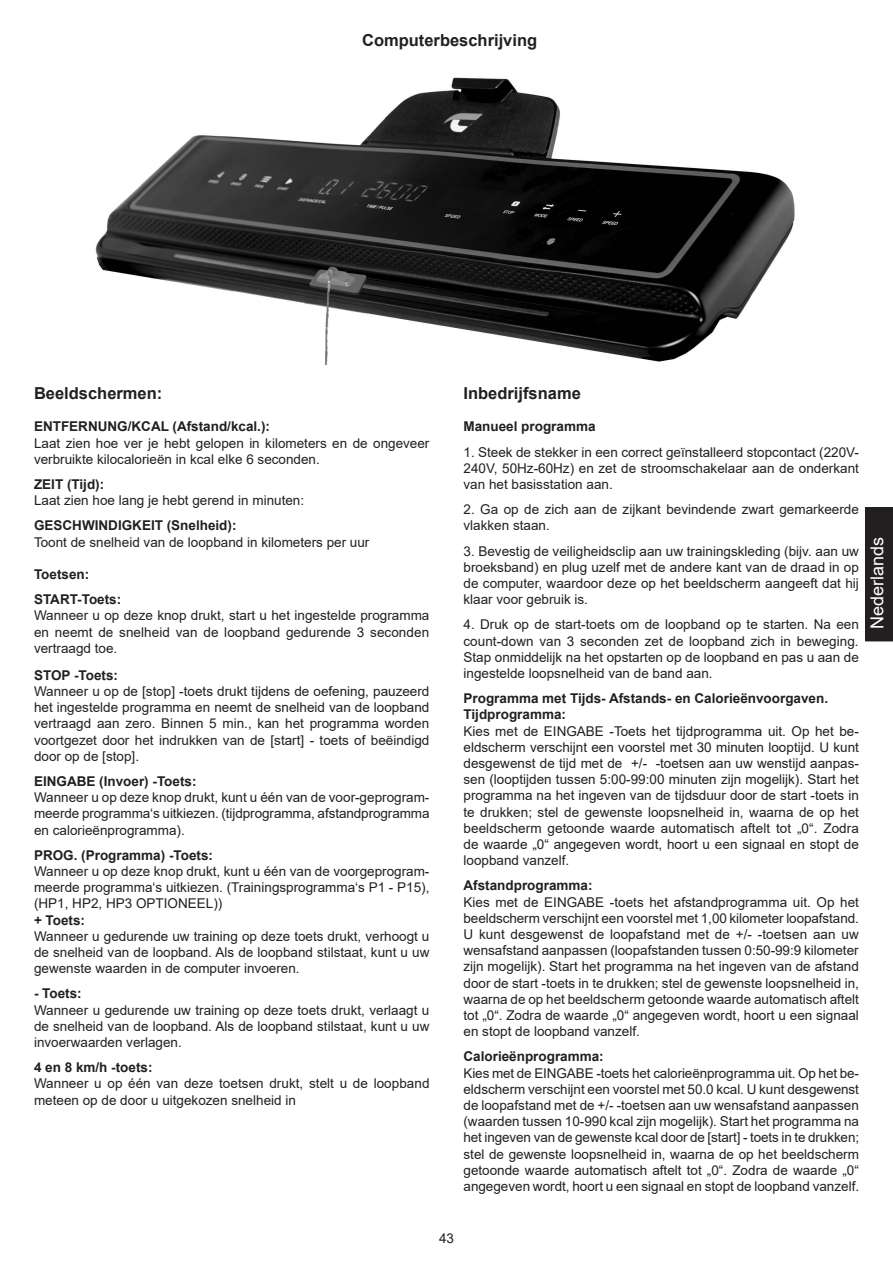
<style>
.page{position:relative;width:893px;height:1263px;background:#fff}
.page>*{position:absolute;margin:0;border:0;box-sizing:border-box;transform-origin:0 0}
.t1{font:18px "Arial";color:#fff}
.Fließtext{font:700 16.5px "Arial";color:#231f20}
.Tabelle{font:700 16.5px "Arial";color:#231f20}
.Fließtext-2{font:13.5px/16.2px "Arial";color:#231f20;text-align:justify}
.Fließtext-3{font:700 13.5px "Arial";color:#231f20}
</style>
<div class="page">
<div style="left:865px;top:507px;width:28px;height:134px;background:#231f20"></div>
<img style="left:95px;top:77px;width:700px;height:288px">
<p class="Tabelle" style="left:362px;top:29px;width:177px">Computerbeschrijving</p>
<p class="Fließtext" style="left:34px;top:382px;width:130px">Beeldschermen:</p>
<p class="Fließtext-3" style="left:34px;top:417px;width:238px">ENTFERNUNG/KCAL (Afstand/kcal.):</p>
<p class="Fließtext-2" style="left:34px;top:435px;width:397px">Laat zien hoe ver je hebt gelopen in kilometers en de ongeveer verbruikte kilocalorieën in kcal elke 6 seconden.</p>
<p class="Fließtext-3" style="left:34px;top:475px;width:72px">ZEIT (Tijd):</p>
<p class="Fließtext-2" style="left:34px;top:492px;width:272px">Laat zien hoe lang je hebt gerend in minuten:</p>
<p class="Fließtext-3" style="left:34px;top:516px;width:204px">GESCHWINDIGKEIT (Snelheid):</p>
<p class="Fließtext-2" style="left:34px;top:534px;width:337px">Toont de snelheid van de loopband in kilometers per uur</p>
<p class="Fließtext-3" style="left:34px;top:565px;width:57px">Toetsen:</p>
<p class="Fließtext-3" style="left:34px;top:590px;width:89px">START-Toets:</p>
<p class="Fließtext-2" style="left:34px;top:607px;width:397px">Wanneer u op deze knop drukt, start u het ingestelde programma en neemt de snelheid van de loopband gedurende 3 seconden vertraagd toe.</p>
<p class="Fließtext-3" style="left:34px;top:665px;width:86px">STOP -Toets:</p>
<p class="Fließtext-2" style="left:34px;top:683px;width:397px">Wanneer u op de [stop] -toets drukt tijdens de oefening, pauzeerd het ingestelde programma en neemt de snelheid van de loopband vertraagd aan zero. Binnen 5 min., kan het programma worden voortgezet door het indrukken van de [start] - toets of beëindigd door op de [stop].</p>
<p class="Fließtext-3" style="left:34px;top:772px;width:164px">EINGABE (Invoer) -Toets:</p>
<p class="Fließtext-2" style="left:34px;top:789px;width:397px">Wanneer u op deze knop drukt, kunt u één van de voor-geprogram&shy;meerde programma‘s uitkiezen. (tijdprogramma, afstandprogramma en calorieënprogramma).</p>
<p class="Fließtext-3" style="left:34px;top:845px;width:181px">PROG. (Programma) -Toets:</p>
<p class="Fließtext-2" style="left:34px;top:863px;width:397px">Wanneer u op deze knop drukt, kunt u één van de voorgeprogram&shy;meerde programma‘s uitkiezen. (Trainingsprogramma‘s P1 - P15), (HP1, HP2, HP3 OPTIONEEL))</p>
<p class="Fließtext-3" style="left:34px;top:910px;width:53px">+ Toets:</p>
<p class="Fließtext-2" style="left:34px;top:928px;width:397px">Wanneer u gedurende uw training op deze toets drukt, verhoogt u de snelheid van de loopband. Als de loopband stilstaat, kunt u uw gewenste waarden in de computer invoeren.</p>
<p class="Fließtext-3" style="left:34px;top:984px;width:49px">- Toets:</p>
<p class="Fließtext-2" style="left:34px;top:1002px;width:397px">Wanneer u gedurende uw training op deze toets drukt, verlaagt u de snelheid van de loopband. Als de loopband stilstaat, kunt u uw invoerwaarden verlagen.</p>
<p class="Fließtext-3" style="left:34px;top:1058px;width:120px">4 en 8 km/h -toets:</p>
<p class="Fließtext-2" style="left:34px;top:1075px;width:397px">Wanneer u op één van deze toetsen drukt, stelt u de loopband meteen op de door u uitgekozen snelheid in</p>
<p class="Fließtext" style="left:463px;top:382px;width:119px">Inbedrijfsname</p>
<p class="Fließtext-3" style="left:463px;top:417px;width:134px">Manueel programma</p>
<p class="Fließtext-2" style="left:463px;top:444px;width:397px">1. Steek de stekker in een correct geïnstalleerd stopcontact (220V-240V, 50Hz-60Hz) en zet de stroomschakelaar aan de onderkant van het basisstation aan.</p>
<p class="Fließtext-2" style="left:463px;top:501px;width:397px">2. Ga op de zich aan de zijkant bevindende zwart gemarkeerde vlakken staan.</p>
<p class="Fließtext-2" style="left:463px;top:543px;width:397px">3. Bevestig de veiligheidsclip aan uw trainingskleding (bijv. aan uw broeksband) en plug uzelf met de andere kant van de draad in op de computer, waardoor deze op het beeldscherm aangeeft dat hij klaar voor gebruik is.</p>
<p class="Fließtext-2" style="left:463px;top:616px;width:397px">4. Druk op de start-toets om de loopband op te starten. Na een count-down van 3 seconden zet de loopband zich in beweging.<br>Stap onmiddelijk na het opstarten op de loopband en pas u aan de ingestelde loopsnelheid van de band aan.</p>
<p class="Fließtext-3" style="left:463px;top:689px;width:366px">Programma met Tijds- Afstands- en Calorieënvoorgaven.</p>
<p class="Fließtext-3" style="left:463px;top:705px;width:104px">Tijdprogramma:</p>
<p class="Fließtext-2" style="left:463px;top:723px;width:397px">Kies met de EINGABE -Toets het tijdprogramma uit. Op het be&shy;eldscherm verschijnt een voorstel met 30 minuten looptijd. U kunt desgewenst de tijd met de +/- -toetsen aan uw wenstijd aanpas&shy;sen (looptijden tussen 5:00-99:00 minuten zijn mogelijk). Start het programma na het ingeven van de tijdsduur door de start -toets in te drukken; stel de gewenste loopsnelheid in, waarna de op het beeldscherm getoonde waarde automatisch aftelt tot „0“. Zodra de waarde „0“ angegeven wordt, hoort u een signaal en stopt de loopband vanzelf.</p>
<p class="Fließtext-3" style="left:463px;top:876px;width:131px">Afstandprogramma:</p>
<p class="Fließtext-2" style="left:463px;top:894px;width:397px">Kies met de EINGABE -toets het afstandprogramma uit. Op het beeldscherm verschijnt een voorstel met 1,00 kilometer loopafstand.<br>U kunt desgewenst de loopafstand met de +/- -toetsen aan uw wensafstand aanpassen (loopafstanden tussen 0:50-99:9 kilometer zijn mogelijk). Start het programma na het ingeven van de afstand door de start -toets in te drukken; stel de gewenste loopsnelheid in, waarna de op het beeldscherm getoonde waarde automatisch aftelt tot „0“. Zodra de waarde „0“ angegeven wordt, hoort u een signaal en stopt de loopband vanzelf.</p>
<p class="Fließtext-3" style="left:463px;top:1047px;width:142px">Calorieënprogramma:</p>
<p class="Fließtext-2" style="left:463px;top:1065px;width:397px">Kies met de EINGABE -toets het calorieënprogramma uit. Op het be&shy;eldscherm verschijnt een voorstel met 50.0 kcal. U kunt desgewenst de loopafstand met de +/- -toetsen aan uw wensafstand aanpassen (waarden tussen 10-990 kcal zijn mogelijk). Start het programma na het ingeven van de gewenste kcal door de [start] - toets in te drukken; stel de gewenste loopsnelheid in, waarna de op het beeldscherm getoonde waarde automatisch aftelt tot „0“. Zodra de waarde „0“ angegeven wordt, hoort u een signaal en stopt de loopband vanzelf.</p>
<p class="t1" style="left:865px;top:629px;width:94px;rotate:-90deg">Nederlands</p>
<p class="Fließtext-2" style="left:439px;top:1230px;width:17px">43</p>
</div>
